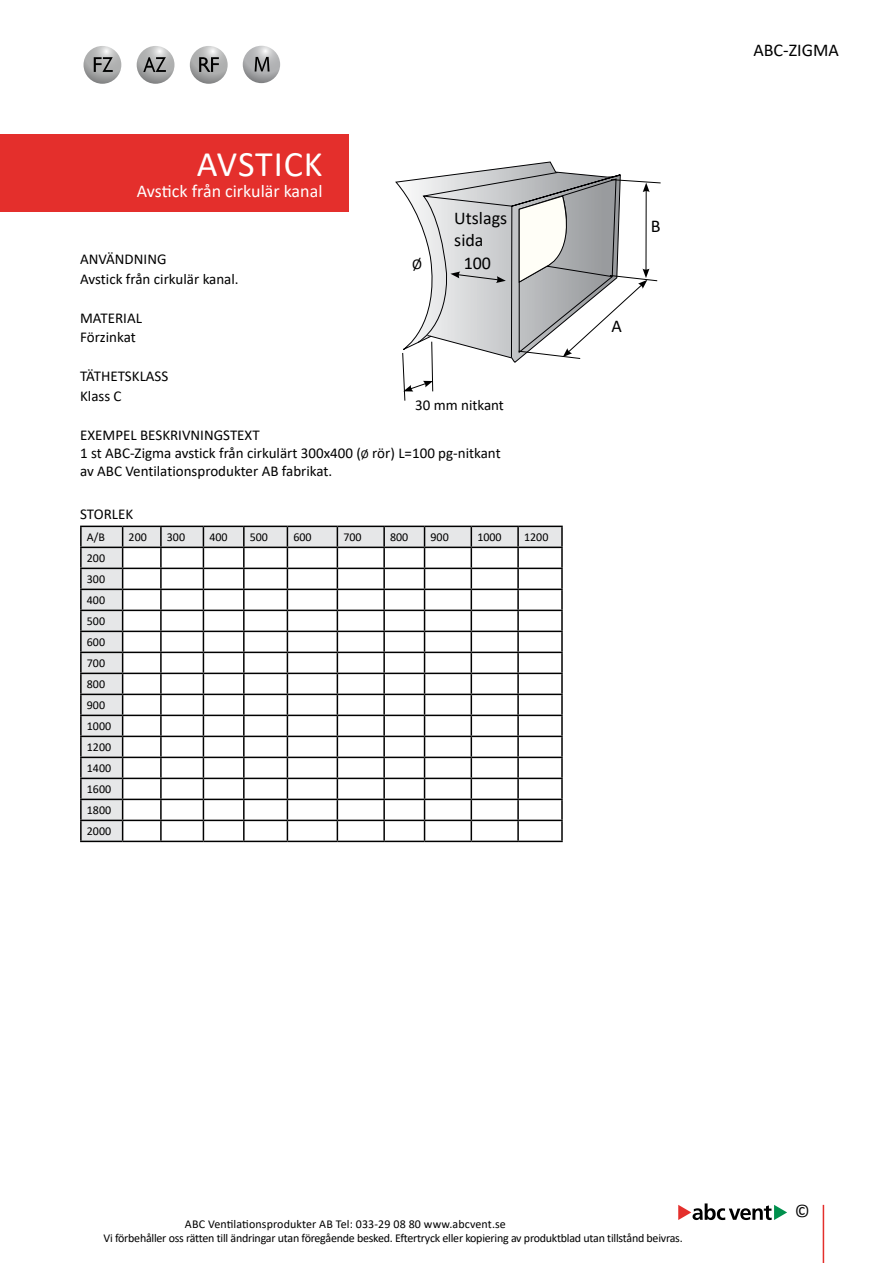
<style>
.page{position:relative;width:893px;height:1263px;background:#fff}
.page>*{position:absolute;margin:0;border:0;box-sizing:border-box;transform-origin:0 0}
.t1{font:36px "Calibri";letter-spacing:.02em;color:#fff}
.t2{font:18px/21.6px "Calibri";color:#000}
.t3{font:18px "Calibri";color:#fff}
.t4{font:15px/19.5px "Calibri";color:#000}
.t5{font:12px "Calibri";letter-spacing:-.02em;color:#000}
.t6{font:12px "Calibri";letter-spacing:.01em;color:#000}
.t7{font:12px/21px "Calibri";color:#000}
.s1{font-size:12px}
</style>
<div class="page">
<hr style="left:823px;top:1205px;width:1px;height:58px;background:#e42f2c">
<svg style="left:678px;top:1203px;width:109px;height:17px"></svg>
<div style="left:0;top:134px;width:348px;height:78px;background:#e42f2c"></div>
<hr style="left:80px;top:526px;width:43px;height:1px;background:#000">
<hr style="left:80px;top:527px;width:2px;height:20px;background:#000">
<hr style="left:518px;top:526px;width:45px;height:1px;background:#000">
<hr style="left:561px;top:527px;width:2px;height:20px;background:#000">
<hr style="left:80px;top:547px;width:43px;height:1px;background:#000">
<hr style="left:80px;top:548px;width:2px;height:20px;background:#000">
<hr style="left:518px;top:547px;width:45px;height:1px;background:#000">
<hr style="left:561px;top:548px;width:2px;height:20px;background:#000">
<hr style="left:80px;top:568px;width:43px;height:1px;background:#000">
<hr style="left:80px;top:569px;width:2px;height:20px;background:#000">
<hr style="left:518px;top:568px;width:45px;height:1px;background:#000">
<hr style="left:561px;top:569px;width:2px;height:20px;background:#000">
<hr style="left:80px;top:589px;width:43px;height:1px;background:#000">
<hr style="left:80px;top:590px;width:2px;height:20px;background:#000">
<hr style="left:518px;top:589px;width:45px;height:1px;background:#000">
<hr style="left:561px;top:590px;width:2px;height:20px;background:#000">
<hr style="left:80px;top:610px;width:43px;height:1px;background:#000">
<hr style="left:80px;top:611px;width:2px;height:20px;background:#000">
<hr style="left:518px;top:610px;width:45px;height:1px;background:#000">
<hr style="left:561px;top:611px;width:2px;height:20px;background:#000">
<hr style="left:80px;top:631px;width:43px;height:1px;background:#000">
<hr style="left:80px;top:632px;width:2px;height:20px;background:#000">
<hr style="left:518px;top:631px;width:45px;height:1px;background:#000">
<hr style="left:561px;top:632px;width:2px;height:20px;background:#000">
<hr style="left:80px;top:652px;width:43px;height:1px;background:#000">
<hr style="left:80px;top:653px;width:2px;height:20px;background:#000">
<hr style="left:518px;top:652px;width:45px;height:1px;background:#000">
<hr style="left:561px;top:653px;width:2px;height:20px;background:#000">
<hr style="left:80px;top:673px;width:43px;height:1px;background:#000">
<hr style="left:80px;top:674px;width:2px;height:20px;background:#000">
<hr style="left:518px;top:673px;width:45px;height:1px;background:#000">
<hr style="left:561px;top:674px;width:2px;height:20px;background:#000">
<hr style="left:80px;top:694px;width:43px;height:1px;background:#000">
<hr style="left:80px;top:695px;width:2px;height:20px;background:#000">
<hr style="left:518px;top:694px;width:45px;height:1px;background:#000">
<hr style="left:561px;top:695px;width:2px;height:20px;background:#000">
<hr style="left:80px;top:715px;width:43px;height:1px;background:#000">
<hr style="left:80px;top:716px;width:2px;height:20px;background:#000">
<hr style="left:518px;top:715px;width:45px;height:1px;background:#000">
<hr style="left:561px;top:716px;width:2px;height:20px;background:#000">
<hr style="left:80px;top:736px;width:43px;height:1px;background:#000">
<hr style="left:80px;top:737px;width:2px;height:20px;background:#000">
<hr style="left:518px;top:736px;width:45px;height:1px;background:#000">
<hr style="left:561px;top:737px;width:2px;height:20px;background:#000">
<hr style="left:80px;top:757px;width:43px;height:1px;background:#000">
<hr style="left:80px;top:758px;width:2px;height:20px;background:#000">
<hr style="left:518px;top:757px;width:45px;height:1px;background:#000">
<hr style="left:561px;top:758px;width:2px;height:20px;background:#000">
<hr style="left:80px;top:778px;width:43px;height:1px;background:#000">
<hr style="left:80px;top:779px;width:2px;height:20px;background:#000">
<hr style="left:518px;top:778px;width:45px;height:1px;background:#000">
<hr style="left:561px;top:779px;width:2px;height:20px;background:#000">
<hr style="left:80px;top:799px;width:43px;height:1px;background:#000">
<hr style="left:80px;top:800px;width:2px;height:20px;background:#000">
<hr style="left:518px;top:799px;width:45px;height:1px;background:#000">
<hr style="left:561px;top:800px;width:2px;height:20px;background:#000">
<hr style="left:80px;top:820px;width:43px;height:1px;background:#000">
<hr style="left:80px;top:821px;width:2px;height:20px;background:#000">
<svg style="left:81px;top:526px;width:481px;height:315px"></svg>
<hr style="left:518px;top:820px;width:45px;height:1px;background:#000">
<hr style="left:517px;top:821px;width:2px;height:20px;background:#000">
<hr style="left:561px;top:821px;width:2px;height:20px;background:#000">
<hr style="left:80px;top:841px;width:43px;height:1px;background:#000">
<hr style="left:123px;top:841px;width:38px;height:1px;background:#000">
<hr style="left:161px;top:841px;width:42px;height:1px;background:#000">
<hr style="left:203px;top:841px;width:41px;height:1px;background:#000">
<hr style="left:244px;top:841px;width:43px;height:1px;background:#000">
<hr style="left:287px;top:841px;width:50px;height:1px;background:#000">
<hr style="left:337px;top:841px;width:47px;height:1px;background:#000">
<hr style="left:384px;top:841px;width:41px;height:1px;background:#000">
<hr style="left:425px;top:841px;width:46px;height:1px;background:#000">
<hr style="left:471px;top:841px;width:47px;height:1px;background:#000">
<hr style="left:518px;top:841px;width:45px;height:1px;background:#000">
<svg style="left:84px;top:46px;width:37px;height:38px"></svg>
<svg style="left:94px;top:57px;width:19px;height:15px"></svg>
<svg style="left:137px;top:46px;width:37px;height:38px"></svg>
<svg style="left:143px;top:57px;width:23px;height:15px"></svg>
<svg style="left:190px;top:46px;width:38px;height:38px"></svg>
<svg style="left:199px;top:57px;width:20px;height:15px"></svg>
<svg style="left:243px;top:46px;width:37px;height:37px"></svg>
<svg style="left:255px;top:57px;width:14px;height:15px"></svg>
<svg style="left:396px;top:162px;width:265px;height:239px"></svg>
<h1 class="t1" style="left:197px;top:139px;width:127px">AVSTICK</h1>
<p class="t3" style="left:137px;top:179px;width:187px">Avstick från cirkulär kanal</p>
<p class="t2" style="left:454px;top:207px;width:54px">Utslags sida</p>
<p class="t2" style="left:651px;top:215px;width:11px">B</p>
<p class="t4" style="left:80px;top:249px;width:160px">ANVÄNDNING<br>Avstick från cirkulär kanal.</p>
<p class="t4" style="left:80px;top:307px;width:63px">MATERIAL<br>Förzinkat</p>
<p class="t4" style="left:80px;top:366px;width:90px">TÄTHETSKLASS<br>Klass C</p>
<p class="t4" style="left:80px;top:425px;width:422px;line-height:18px">EXEMPEL BESKRIVNINGSTEXT<br>1 st ABC-Zigma avstick från cirkulärt 300x400 (<span class="s1">Ø</span> rör) L=100 pg-nitkant av ABC Ventilationsprodukter AB fabrikat.</p>
<p class="t4" style="left:412px;top:254px;width:11px">Ø</p>
<p class="t2" style="left:464px;top:252px;width:29px">100</p>
<p class="t4" style="left:415px;top:395px;width:90px">30 mm nitkant</p>
<p class="t4" style="left:80px;top:503px;width:55px">STORLEK</p>
<p class="t5" style="left:87px;top:529px;width:20px">A/B</p>
<p class="t5" style="left:129px;top:529px;width:20px">200</p>
<p class="t5" style="left:167px;top:529px;width:20px">300</p>
<p class="t5" style="left:209px;top:529px;width:20px">400</p>
<p class="t5" style="left:250px;top:529px;width:20px">500</p>
<p class="t5" style="left:293px;top:529px;width:20px">600</p>
<p class="t5" style="left:343px;top:529px;width:20px">700</p>
<p class="t5" style="left:390px;top:529px;width:20px">800</p>
<p class="t5" style="left:431px;top:529px;width:20px">900</p>
<p class="t5" style="left:477px;top:529px;width:26px">1000</p>
<p class="t5" style="left:524px;top:529px;width:26px">1200</p>
<p class="t7" style="left:87px;top:548px;width:26px">200<br>300<br>400<br>500<br>600<br>700<br>800<br>900<br>1000<br>1200<br>1400<br>1600<br>1800<br>2000</p>
<p class="t2" style="left:612px;top:314px;width:12px">A</p>
<p class="t2" style="left:753px;top:39px;width:87px">ABC-ZIGMA</p>
<p class="t6" style="left:185px;top:1215px;width:322px">ABC Ventilationsprodukter AB Tel: 033-29 08 80 www.abcvent.se</p>
<p class="t5" style="left:103px;top:1229px;width:581px">Vi förbehåller oss rätten till ändringar utan föregående besked. Eftertryck eller kopiering av produktblad utan tillstånd beivras.</p>
<p class="t2" style="left:795px;top:1200px;width:17px">©</p>
</div>
